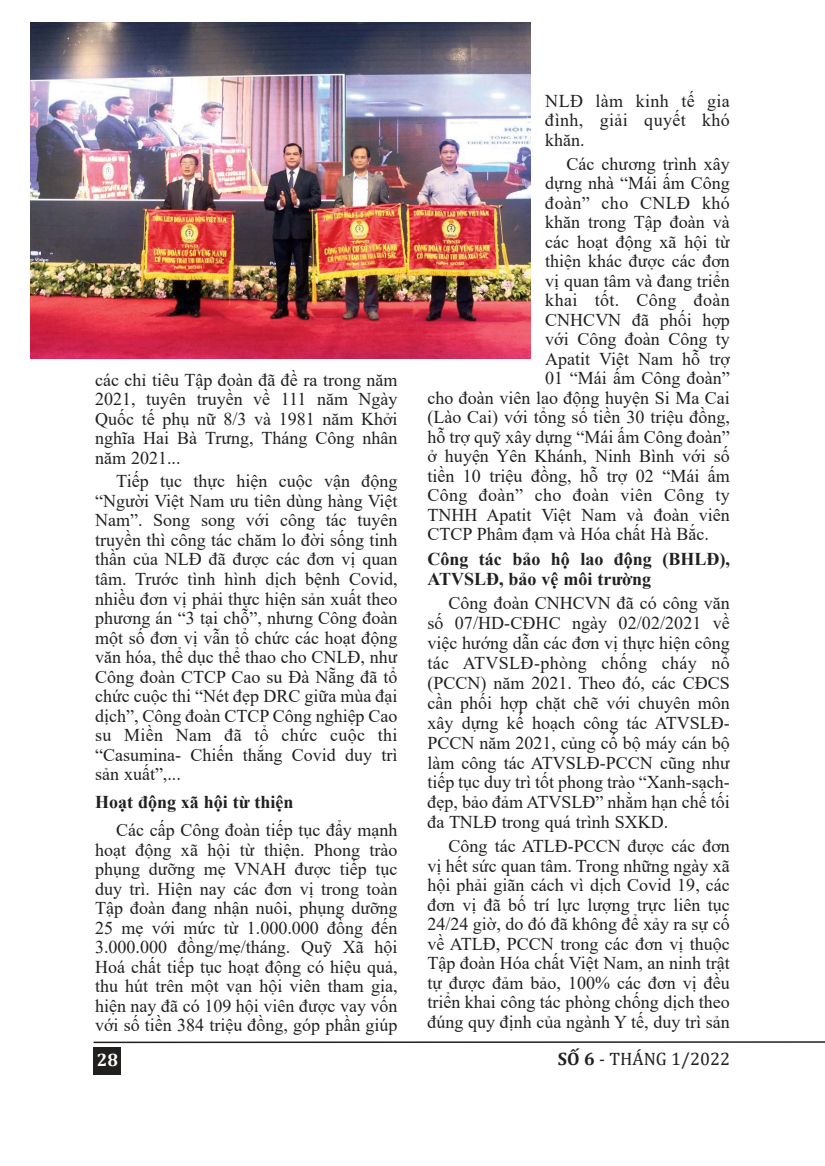
<style>
.page{position:relative;width:825px;height:1166px;background:#fff}
.page>*{position:absolute;margin:0;border:0;box-sizing:border-box;transform-origin:0 0}
.t1{font:18px/19.5px "Times New Roman";color:#221f1f;text-align:justify}
.t2{font:700 18px/20px "Times New Roman";color:#221f1f}
.t3{font:18px "Times New Roman";letter-spacing:.02em;color:#221f1f}
.t4{font:18px "Cambria";color:#221f1f}
.t5{font:700 18px "Cambria";color:#fff}
.s1{font-weight:700}
</style>
<div class="page">
<div style="left:94px;top:1046px;width:27px;height:28px;background:#221f1f"></div>
<svg style="left:93px;top:1041px;width:732px;height:2px"></svg>
<img style="left:30px;top:22px;width:500px;height:336px">
<p class="t1" style="left:95px;top:371px;width:304px">các chỉ tiêu Tập đoàn đã đề ra trong năm 2021, tuyên truyền về 111 năm Ngày Quốc tế phụ nữ 8/3 và 1981 năm Khởi nghĩa Hai Bà Trưng, Tháng Công nhân năm 2021...</p>
<p class="t1" style="left:95px;top:473px;width:304px;text-indent:21px">Tiếp tục thực hiện cuộc vận động “Người Việt Nam ưu tiên dùng hàng Việt Nam”. Song song với công tác tuyên truyền thì công tác chăm lo đời sống tinh thần của NLĐ đã được các đơn vị quan tâm. Trước tình hình dịch bệnh Covid, nhiều đơn vị phải thực hiện sản xuất theo phương án “3 tại chỗ”, nhưng Công đoàn một số đơn vị vẫn tổ chức các hoạt động văn hóa, thể dục thể thao cho CNLĐ, như Công đoàn CTCP Cao su Đà Nẵng đã tổ chức cuộc thi “Nét đẹp DRC giữa mùa đại dịch”, Công đoàn CTCP Công nghiệp Cao su Miền Nam đã tổ chức cuộc thi “Casumina- Chiến thắng Covid duy trì sản xuất”,...</p>
<p class="t2" style="left:95px;top:793px;width:200px">Hoạt động xã hội từ thiện</p>
<p class="t1" style="left:95px;top:821px;width:304px;text-indent:21px">Các cấp Công đoàn tiếp tục đẩy mạnh hoạt động xã hội từ thiện. Phong trào phụng dưỡng mẹ VNAH được tiếp tục duy trì. Hiện nay các đơn vị trong toàn Tập đoàn đang nhận nuôi, phụng dưỡng 25 mẹ với mức từ 1.000.000 đồng đến 3.000.000 đồng/mẹ/tháng. Quỹ Xã hội Hoá chất tiếp tục hoạt động có hiệu quả, thu hút trên một vạn hội viên tham gia, hiện nay đã có 109 hội viên được vay vốn với số tiền 384 triệu đồng, góp phần giúp</p>
<p class="t1" style="left:545px;top:93px;width:186px">NLĐ làm kinh tế gia đình, giải quyết khó khăn.</p>
<p class="t1" style="left:567px;top:155px;width:165px">Các chương trình xây</p>
<p class="t1" style="left:545px;top:175px;width:186px">dựng nhà “Mái ấm Công</p>
<p class="t3" style="left:545px;top:190px;width:186px">đoàn” cho CNLĐ khó</p>
<p class="t1" style="left:545px;top:214px;width:186px">khăn trong Tập đoàn và</p>
<p class="t1" style="left:545px;top:233px;width:186px">các hoạt động xã hội từ</p>
<p class="t1" style="left:545px;top:253px;width:186px">thiện khác được các đơn</p>
<p class="t1" style="left:545px;top:272px;width:186px">vị quan tâm và đang triển</p>
<p class="t3" style="left:545px;top:293px;width:186px">khai tốt. Công đoàn</p>
<p class="t1" style="left:545px;top:311px;width:186px">CNHCVN đã phối hợp</p>
<p class="t1" style="left:545px;top:331px;width:186px">với Công đoàn Công ty</p>
<p class="t1" style="left:545px;top:350px;width:186px">Apatit Việt Nam hỗ trợ</p>
<p class="t1" style="left:545px;top:370px;width:186px">01 “Mái ấm Công đoàn”</p>
<p class="t1" style="left:427px;top:389px;width:304px">cho đoàn viên lao động huyện Si Ma Cai</p>
<p class="t1" style="left:427px;top:409px;width:304px">(Lào Cai) với tổng số tiền 30 triệu đồng,</p>
<p class="t1" style="left:427px;top:428px;width:304px">hỗ trợ quỹ xây dựng “Mái ấm Công đoàn”</p>
<p class="t1" style="left:427px;top:446px;width:304px">ở huyện Yên Khánh, Ninh Bình với số</p>
<p class="t1" style="left:427px;top:467px;width:304px">tiền 10 triệu đồng, hỗ trợ 02 “Mái ấm</p>
<p class="t3" style="left:427px;top:488px;width:304px">Công đoàn” cho đoàn viên Công ty</p>
<p class="t1" style="left:427px;top:506px;width:304px">TNHH Apatit Việt Nam và đoàn viên</p>
<p class="t1" style="left:427px;top:526px;width:283px">CTCP Phâm đạm và Hóa chất Hà Bắc.</p>
<p class="t2" style="left:427px;top:550px;width:304px">Công tác bảo hộ lao động (BHLĐ),<br>ATVSLĐ, bảo vệ môi trường</p>
<p class="t1" style="left:427px;top:594px;width:304px;line-height:20px;text-indent:21px">Công đoàn CNHCVN đã có công văn số 07/HD-CĐHC ngày 02/02/2021 về việc hướng dẫn các đơn vị thực hiện công tác ATVSLĐ-phòng chống cháy nổ (PCCN) năm 2021. Theo đó, các CĐCS cần phối hợp chặt chẽ với chuyên môn xây dựng kế hoạch công tác ATVSLĐ-PCCN năm 2021, củng cố bộ máy cán bộ làm công tác ATVSLĐ-PCCN cũng như tiếp tục duy trì tốt phong trào “Xanh-sạch&shy;đẹp, bảo đảm ATVSLĐ” nhằm hạn chế tối đa TNLĐ trong quá trình SXKD.</p>
<p class="t1" style="left:427px;top:837px;width:304px;text-indent:21px">Công tác ATLĐ-PCCN được các đơn vị hết sức quan tâm. Trong những ngày xã hội phải giãn cách vì dịch Covid 19, các đơn vị đã bố trí lực lượng trực liên tục 24/24 giờ, do đó đã không để xảy ra sự cố về ATLĐ, PCCN trong các đơn vị thuộc Tập đoàn Hóa chất Việt Nam, an ninh trật tự được đảm bảo, 100% các đơn vị đều triển khai công tác phòng chống dịch theo đúng quy định của ngành Y tế, duy trì sản</p>
<p class="t5" style="left:97px;top:1048px;width:23px">28</p>
<p class="t4" style="left:558px;top:1047px;width:174px"><span class="s1">SỐ 6</span> ‐ THÁNG 1/2022</p>
</div>
